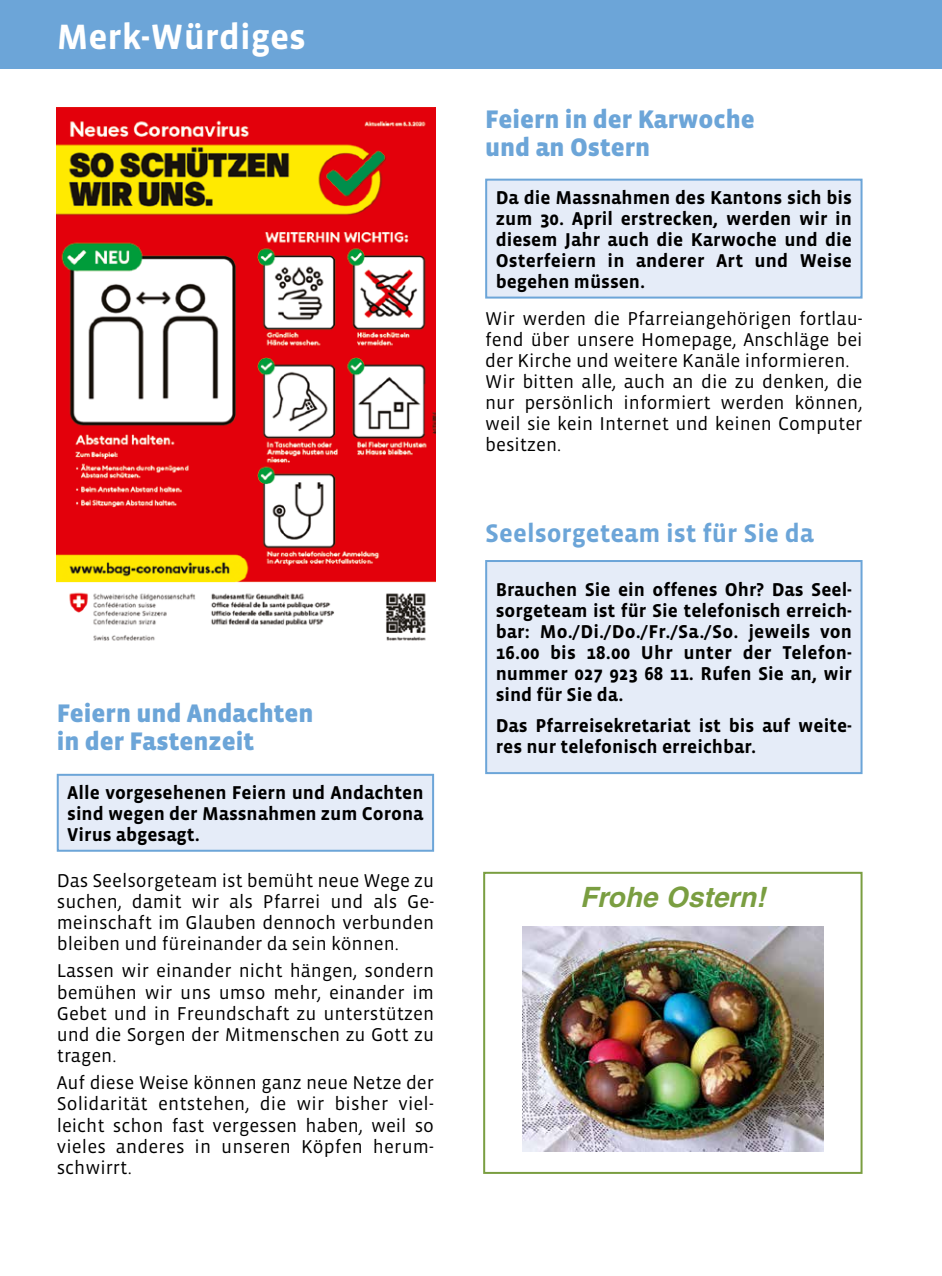
<style>
.page{position:relative;width:942px;height:1276px;background:#fff}
.page>*{position:absolute;margin:0;border:0;box-sizing:border-box;transform-origin:0 0}
.t1{font:700 36px "Vista Sans";color:#fff}
.t2{font:italic 700 28px "Helvetica";color:#7a9e41}
.t3{font:900 26px/28.2px "Vista Sans";color:#6ca5d8}
.t4{font:700 26px "Vista Sans";color:#6ca5d8}
.t5{font:19px/21.2px "Vista Sans";color:#000;text-align:justify}
.t6{font:700 19px/21px "Vista Sans";color:#000;text-align:justify}
</style>
<div class="page">
<div style="left:0;top:0;width:941px;height:68px;background:#6ca5d8"></div>
<div style="left:58px;top:775px;width:375px;height:75px;background:#e5ecf8"></div>
<div style="left:57px;top:774px;width:377px;height:77px;border:2px solid #6ca5d8"></div>
<div style="left:486px;top:180px;width:375px;height:117px;background:#e5ecf8"></div>
<div style="left:485px;top:179px;width:377px;height:119px;border:2px solid #6ca5d8"></div>
<div style="left:486px;top:561px;width:375px;height:212px;background:#e5ecf8"></div>
<div style="left:485px;top:560px;width:377px;height:214px;border:2px solid #6ca5d8"></div>
<img style="left:57px;top:108px;width:378px;height:533px">
<img style="left:522px;top:926px;width:301px;height:226px">
<div style="left:483px;top:872px;width:379px;height:302px;border:2px solid #7a9e41"></div>
<h1 class="t1" style="left:57px;top:19px;width:250px">Merk-Würdiges</h1>
<h3 class="t3" style="left:57px;top:699px;width:258px">Feiern und Andachten in der Fastenzeit</h3>
<p class="t6" style="left:67px;top:782px;width:358px">Alle vorgesehenen Feiern und Andachten sind wegen der Massnahmen zum Corona Virus abgesagt.</p>
<p class="t5" style="left:57px;top:870px;width:379px">Das Seelsorgeteam ist bemüht neue Wege zu suchen, damit wir als Pfarrei und als Ge&shy;meinschaft im Glauben dennoch verbunden bleiben und füreinander da sein können.</p>
<p class="t5" style="left:57px;top:960px;width:379px">Lassen wir einander nicht hängen, sondern bemühen wir uns umso mehr, einander im Gebet und in Freundschaft zu unterstützen und die Sorgen der Mitmenschen zu Gott zu tragen.</p>
<p class="t5" style="left:57px;top:1072px;width:379px">Auf diese Weise können ganz neue Netze der Solidarität entstehen, die wir bisher viel&shy;leicht schon fast vergessen haben, weil so vieles anderes in unseren Köpfen herum&shy;schwirrt.</p>
<h3 class="t3" style="left:485px;top:106px;width:271px">Feiern in der Karwoche und an Ostern</h3>
<p class="t6" style="left:495px;top:187px;width:358px">Da die Massnahmen des Kantons sich bis zum 30. April erstrecken, werden wir in diesem Jahr auch die Karwoche und die Osterfeiern in anderer Art und Weise begehen müssen.</p>
<p class="t5" style="left:485px;top:308px;width:379px;text-align:left">Wir werden die Pfarreiangehörigen fortlau&shy;fend über unsere Homepage, Anschläge bei der Kirche und weitere Kanäle informieren.<br>Wir bitten alle, auch an die zu denken, die nur persönlich informiert werden können, weil sie kein Internet und keinen Computer besitzen.</p>
<h3 class="t4" style="left:485px;top:520px;width:330px">Seelsorgeteam ist für Sie da</h3>
<p class="t6" style="left:495px;top:579px;width:358px">Brauchen Sie ein offenes Ohr? Das Seel&shy;sorgeteam ist für Sie telefonisch erreich&shy;bar: Mo./Di./Do./Fr./Sa./So. jeweils von 16.00 bis 18.00 Uhr unter der Telefon&shy;nummer 027 923 68 11. Rufen Sie an, wir sind für Sie da.</p>
<p class="t6" style="left:495px;top:715px;width:358px">Das Pfarreisekretariat ist bis auf weite&shy;res nur telefonisch erreichbar.</p>
<h2 class="t2" style="left:580px;top:880px;width:187px">Frohe Ostern!</h2>
</div>
